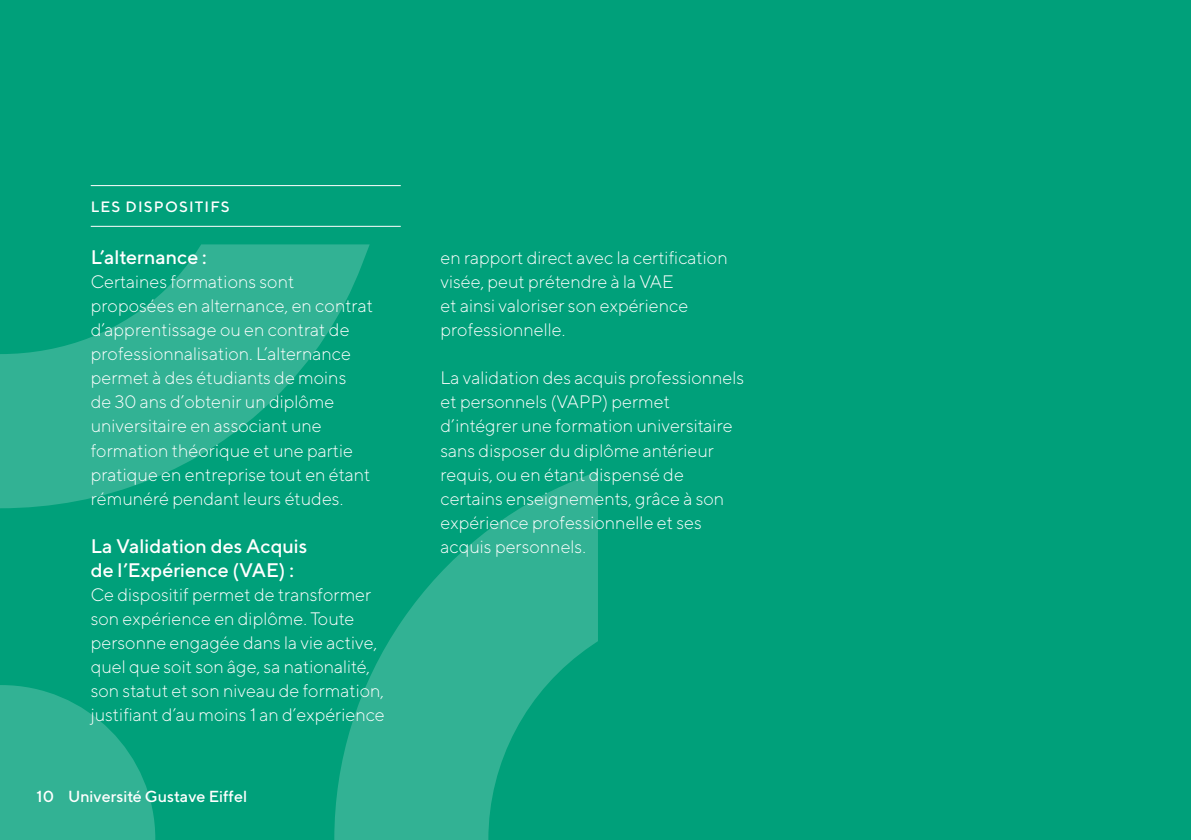
<style>
.page{position:relative;width:1191px;height:840px;background:#fff}
.page>*{position:absolute;margin:0;border:0;box-sizing:border-box;transform-origin:0 0}
.Titre_avec_points{font:500 19.6px/24px "TT Norms";color:#fff}
.Txt_Courant{font:300 18px/24px "TT Norms";color:#fff}
.t1{font:500 16px "TT Norms";color:#fff}
.Intertitre{font:500 15px "TT Norms";letter-spacing:.075em;color:#fff}
</style>
<div class="page">
<div style="left:0;top:0;width:1191px;height:839px;background:#00a07a"></div>
<svg style="left:0;top:244px;width:370px;height:264px;fill:#32b294"></svg>
<svg style="left:334px;top:470px;width:264px;height:369px;fill:#32b294"></svg>
<svg style="left:0;top:685px;width:155px;height:154px"></svg>
<hr style="left:91px;top:185px;width:310px;height:1px;background:#fff">
<hr style="left:91px;top:226px;width:310px;height:1px;background:#fff">
<p class="Intertitre" style="left:91px;top:197px;width:141px">LES DISPOSITIFS</p>
<p class="Titre_avec_points" style="left:91px;top:245px;width:117px">L’alternance :</p>
<p class="Txt_Courant" style="left:91px;top:269px;width:284px">Certaines formations sont proposées en alternance, en contrat d’apprentissage ou en contrat de professionnalisation. L’alternance permet à des étudiants de moins<br>de 30 ans d’obtenir un diplôme universitaire en associant une formation théorique et une partie pratique en entreprise tout en étant rémunéré pendant leurs études.</p>
<p class="Titre_avec_points" style="left:91px;top:533px;width:218px">La Validation des Acquis de l’Expérience (VAE) :</p>
<p class="Txt_Courant" style="left:91px;top:581px;width:296px">Ce dispositif permet de transformer son expérience en diplôme. Toute personne engagée dans la vie active, quel que soit son âge, sa nationalité, son statut et son niveau de formation, justifiant d’au moins 1 an d’expérience</p>
<p class="t1" style="left:37px;top:786px;width:212px">10 Université Gustave Eiffel</p>
<p class="Txt_Courant" style="left:440px;top:245px;width:289px">en rapport direct avec la certification visée, peut prétendre à la VAE<br>et ainsi valoriser son expérience professionnelle.</p>
<p class="Txt_Courant" style="left:440px;top:365px;width:305px">La validation des acquis professionnels et personnels (VAPP) permet d’intégrer une formation universitaire sans disposer du diplôme antérieur requis, ou en étant dispensé de certains enseignements, grâce à son expérience professionnelle et ses acquis personnels.</p>
</div>
